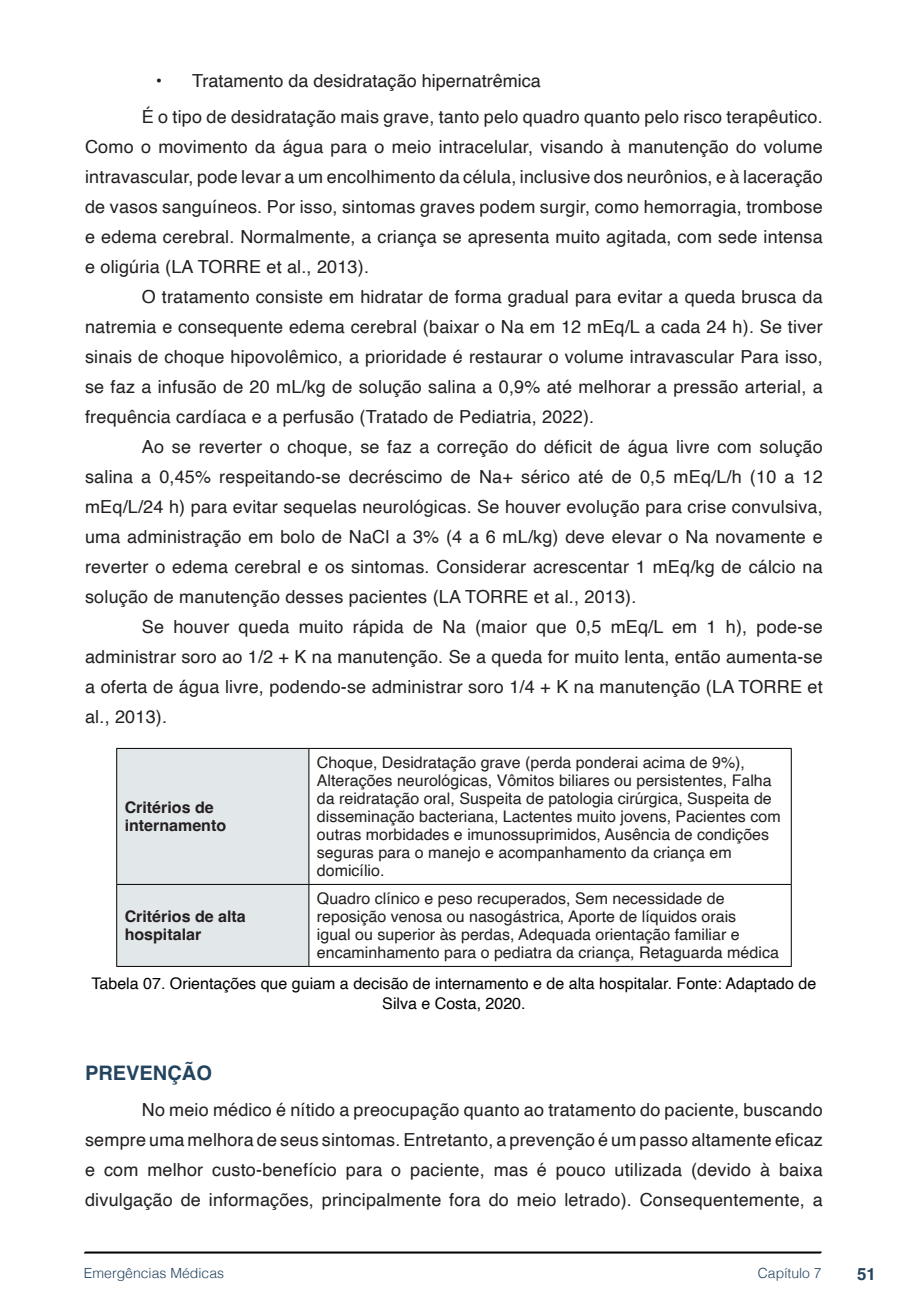
<style>
.page{position:relative;width:908px;height:1304px;background:#fff}
.page>*{position:absolute;margin:0;border:0;box-sizing:border-box;transform-origin:0 0}
.t1{font:700 20px "Helvetica";color:#23445f}
.t2{font:18px/30px "Helvetica";letter-spacing:.01em;color:#231f20;text-align:justify}
.t3{font:700 16.8px "Helvetica";color:#23445f}
.t4{font:16px/18px "Helvetica";color:#231f20}
.t5{font:16px/19.2px "Helvetica";color:#000;text-align:center}
.t6{font:700 16px/18px "Helvetica";color:#231f20}
.t7{font:300 14px "Helvetica";color:#23445f}
</style>
<div class="page">
<svg style="left:84px;top:1251px;width:737px;height:3px;background:#515151"></svg>
<div style="left:117px;top:749px;width:191px;height:217px;background:#e2e7e9"></div>
<hr style="left:116px;top:749px;width:1px;height:135px;background:#000001">
<hr style="left:116px;top:748px;width:193px;height:1px;background:#000001">
<hr style="left:309px;top:748px;width:482px;height:1px;background:#000001">
<hr style="left:116px;top:885px;width:1px;height:81px;background:#000001">
<hr style="left:116px;top:884px;width:193px;height:1px;background:#000001">
<hr style="left:309px;top:884px;width:482px;height:1px;background:#000001">
<hr style="left:116px;top:966px;width:193px;height:1px;background:#000001">
<hr style="left:309px;top:966px;width:482px;height:1px;background:#000001">
<hr style="left:308px;top:749px;width:1px;height:135px;background:#000001">
<hr style="left:790px;top:749px;width:1px;height:135px;background:#000001">
<hr style="left:308px;top:885px;width:1px;height:81px;background:#000001">
<hr style="left:790px;top:885px;width:1px;height:81px;background:#000001">
<p class="t2" style="left:142px;top:64px;width:682px;line-height:35.6px;text-indent:14px">• Tratamento da desidratação hipernatrêmica<br>É o tipo de desidratação mais grave, tanto pelo quadro quanto pelo risco terapêutico.</p>
<p class="t2" style="left:85px;top:132px;width:738px">Como o movimento da água para o meio intracelular, visando à manutenção do volume intravascular, pode levar a um encolhimento da célula, inclusive dos neurônios, e à laceração de vasos sanguíneos. Por isso, sintomas graves podem surgir, como hemorragia, trombose e edema cerebral. Normalmente, a criança se apresenta muito agitada, com sede intensa e oligúria (LA TORRE et al., 2013).</p>
<p class="t2" style="left:85px;top:282px;width:738px;text-indent:57px">O tratamento consiste em hidratar de forma gradual para evitar a queda brusca da natremia e consequente edema cerebral (baixar o Na em 12 mEq/L a cada 24 h). Se tiver sinais de choque hipovolêmico, a prioridade é restaurar o volume intravascular Para isso, se faz a infusão de 20 mL/kg de solução salina a 0,9% até melhorar a pressão arterial, a frequência cardíaca e a perfusão (Tratado de Pediatria, 2022).</p>
<p class="t2" style="left:85px;top:432px;width:738px;text-indent:57px">Ao se reverter o choque, se faz a correção do déficit de água livre com solução salina a 0,45% respeitando-se decréscimo de Na+ sérico até de 0,5 mEq/L/h (10 a 12 mEq/L/24 h) para evitar sequelas neurológicas. Se houver evolução para crise convulsiva, uma administração em bolo de NaCl a 3% (4 a 6 mL/kg) deve elevar o Na novamente e reverter o edema cerebral e os sintomas. Considerar acrescentar 1 mEq/kg de cálcio na solução de manutenção desses pacientes (LA TORRE et al., 2013).</p>
<p class="t2" style="left:85px;top:612px;width:738px;text-indent:57px">Se houver queda muito rápida de Na (maior que 0,5 mEq/L em 1 h), pode-se administrar soro ao 1/2 + K na manutenção. Se a queda for muito lenta, então aumenta-se a oferta de água livre, podendo-se administrar soro 1/4 + K na manutenção (LA TORRE et al., 2013).</p>
<p class="t6" style="left:125px;top:801px;width:103px">Critérios de internamento</p>
<p class="t4" style="left:317px;top:754px;width:465px">Choque, Desidratação grave (perda ponderai acima de 9%), Alterações neurológicas, Vômitos biliares ou persistentes, Falha da reidratação oral, Suspeita de patologia cirúrgica, Suspeita de disseminação bacteriana, Lactentes muito jovens, Pacientes com outras morbidades e imunossuprimidos, Ausência de condições seguras para o manejo e acompanhamento da criança em domicílio.</p>
<p class="t4" style="left:317px;top:890px;width:463px">Quadro clínico e peso recuperados, Sem necessidade de reposição venosa ou nasogástrica, Aporte de líquidos orais<br>igual ou superior às perdas, Adequada orientação familiar e encaminhamento para o pediatra da criança, Retaguarda médica</p>
<p class="t5" style="left:92px;top:975px;width:726px">Tabela 07. Orientações que guiam a decisão de internamento e de alta hospitalar. Fonte: Adaptado de<br>Silva e Costa, 2020.</p>
<p class="t6" style="left:125px;top:910px;width:122px">Critérios de alta hospitalar</p>
<p class="t1" style="left:85px;top:1061px;width:128px">PREVENÇÃO</p>
<p class="t2" style="left:85px;top:1095px;width:739px;text-indent:57px">No meio médico é nítido a preocupação quanto ao tratamento do paciente, buscando sempre uma melhora de seus sintomas. Entretanto, a prevenção é um passo altamente eficaz e com melhor custo-benefício para o paciente, mas é pouco utilizada (devido à baixa divulgação de informações, principalmente fora do meio letrado). Consequentemente, a</p>
<p class="t7" style="left:84px;top:1261px;width:142px">Emergências Médicas</p>
<p class="t7" style="left:757px;top:1261px;width:65px">Capítulo 7</p>
<p class="t3" style="left:856px;top:1264px;width:20px">51</p>
</div>
